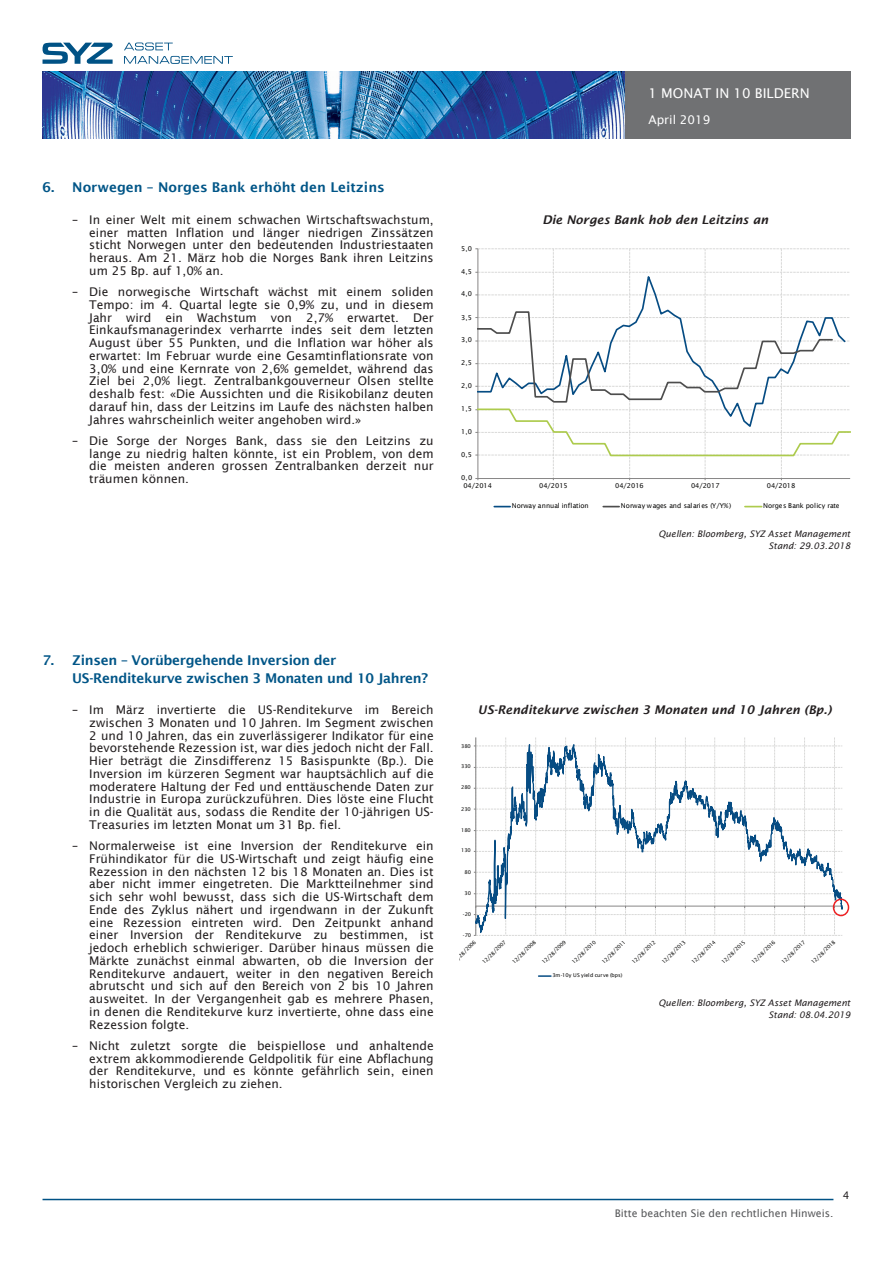
<style>
.page{position:relative;width:893px;height:1263px;background:#fff}
.page>*{position:absolute;margin:0;border:0;box-sizing:border-box;transform-origin:0 0}
.t1{font:600 13.5px/18px "Lucida Sans";letter-spacing:-.02em;color:#005587}
.t2{font:600 13.5px "Lucida Sans";color:#005587}
.t3{font:13.5px "Lucida Sans";color:#fff}
.t4{font:12px/12.8px "Lucida Sans";color:#231f20;text-align:justify}
.Graph_TITLES{font:italic 600 12px "Lucida Sans";color:#231f20}
.t5{font:12px "Lucida Sans";color:#fff}
.t6{font:10.5px "Lucida Sans";color:#57585a}
.t7{font:10.5px "Lucida Sans";color:#231f20}
.Source_data{font:italic 9px "Lucida Sans";color:#231f20}
.t8{font:6.75px "Lucida Sans";letter-spacing:-.005em;color:#050504}
.t9{font:5.25px "Lucida Sans";letter-spacing:-.005em;color:#050504}
.s1{color:#005387}
</style>
<div class="page">
<svg style="left:124px;top:43px;width:49px;height:7px"></svg>
<svg style="left:124px;top:56px;width:109px;height:8px"></svg>
<svg style="left:43px;top:43px;width:70px;height:21px"></svg>
<img style="left:43px;top:72px;width:807px;height:67px">
<hr style="left:43px;top:1199px;width:790px;height:1px;background:#005285">
<svg style="left:475px;top:248px;width:375px;height:232px"></svg>
<svg style="left:494px;top:506px;width:16px;height:1px"></svg>
<svg style="left:603px;top:506px;width:16px;height:1px"></svg>
<svg style="left:745px;top:506px;width:17px;height:1px"></svg>
<svg style="left:474px;top:737px;width:368px;height:199px"></svg>
<svg style="left:475px;top:744px;width:368px;height:189px"></svg>
<svg style="left:539px;top:975px;width:12px;height:2px"></svg>
<div style="left:833px;top:898px;width:16px;height:18px;border:1px solid #ee2123;border-radius:50%"></div>
<p class="t2" style="left:43px;top:180px;width:344px">6. Norwegen <span class="s1">–</span> Norges Bank erhöht den Leitzins</p>
<p class="t4" style="left:89px;top:213px;width:346px;text-indent:-17px">– In einer Welt mit einem schwachen Wirtschaftswachstum, einer matten Inflation und länger niedrigen Zinssätzen sticht Norwegen unter den bedeutenden Industriestaaten heraus. Am 21. März hob die Norges Bank ihren Leitzins um 25 Bp. auf 1,0% an.</p>
<p class="t4" style="left:89px;top:285px;width:346px;text-indent:-17px">– Die norwegische Wirtschaft wächst mit einem soliden Tempo: im 4. Quartal legte sie 0,9% zu, und in diesem Jahr wird ein Wachstum von 2,7% erwartet. Der Einkaufsmanagerindex verharrte indes seit dem letzten August über 55 Punkten, und die Inflation war höher als erwartet: Im Februar wurde eine Gesamtinflationsrate von 3,0% und eine Kernrate von 2,6% gemeldet, während das Ziel bei 2,0% liegt. Zentralbankgouverneur Olsen stellte deshalb fest: «Die Aussichten und die Risikobilanz deuten darauf hin, dass der Leitzins im Laufe des nächsten halben Jahres wahrscheinlich weiter angehoben wird.»</p>
<p class="t4" style="left:89px;top:434px;width:346px;text-indent:-17px">– Die Sorge der Norges Bank, dass sie den Leitzins zu lange zu niedrig halten könnte, ist ein Problem, von dem die meisten anderen grossen Zentralbanken derzeit nur träumen können.</p>
<p class="t3" style="left:648px;top:85px;width:163px">1 MONAT IN 10 BILDERN</p>
<p class="t5" style="left:648px;top:113px;width:63px">April 2019</p>
<p class="t8" style="left:461px;top:245px;width:12px">5,0</p>
<p class="t8" style="left:461px;top:267px;width:12px">4,5</p>
<p class="t8" style="left:461px;top:290px;width:12px">4,0</p>
<p class="t8" style="left:461px;top:313px;width:12px">3,5</p>
<p class="t8" style="left:461px;top:336px;width:12px">3,0</p>
<p class="t8" style="left:461px;top:359px;width:12px">2,5</p>
<p class="t8" style="left:461px;top:382px;width:12px">2,0</p>
<p class="t8" style="left:461px;top:405px;width:12px">1,5</p>
<p class="t8" style="left:461px;top:427px;width:12px">1,0</p>
<p class="t8" style="left:461px;top:451px;width:12px">0,5</p>
<p class="t8" style="left:461px;top:473px;width:12px">0,0</p>
<p class="Graph_TITLES" style="left:542px;top:213px;width:227px">Die Norges Bank hob den Leitzins an</p>
<p class="t8" style="left:463px;top:482px;width:30px">04/2014</p>
<p class="t8" style="left:539px;top:482px;width:30px">04/2015</p>
<p class="t8" style="left:615px;top:482px;width:30px">04/2016</p>
<p class="t8" style="left:691px;top:482px;width:30px">04/2017</p>
<p class="t8" style="left:767px;top:482px;width:30px">04/2018</p>
<p class="t8" style="left:512px;top:502px;width:79px">Norway annual inflation</p>
<p class="t8" style="left:621px;top:502px;width:112px">Norway wages and salaries (Y/Y%)</p>
<p class="t8" style="left:763px;top:502px;width:78px">Norges Bank policy rate</p>
<p class="Source_data" style="left:659px;top:528px;width:193px">Quellen: Bloomberg, SYZ Asset Management</p>
<p class="Source_data" style="left:769px;top:540px;width:83px">Stand: 29.03.2018</p>
<p class="t1" style="left:72px;top:651px;width:357px;text-indent:-30px">7. Zinsen <span class="s1">–</span> Vorübergehende Inversion der<br>US-Renditekurve zwischen 3 Monaten und 10 Jahren?</p>
<p class="t4" style="left:89px;top:703px;width:346px;text-indent:-17px">– Im März invertierte die US-Renditekurve im Bereich zwischen 3 Monaten und 10 Jahren. Im Segment zwischen 2 und 10 Jahren, das ein zuverlässigerer Indikator für eine bevorstehende Rezession ist, war dies jedoch nicht der Fall.<br>Hier beträgt die Zinsdifferenz 15 Basispunkte (Bp.). Die Inversion im kürzeren Segment war hauptsächlich auf die moderatere Haltung der Fed und enttäuschende Daten zur Industrie in Europa zurückzuführen. Dies löste eine Flucht in die Qualität aus, sodass die Rendite der 10-jährigen US-Treasuries im letzten Monat um 31 Bp. fiel.</p>
<p class="t4" style="left:89px;top:839px;width:346px;text-indent:-17px">– Normalerweise ist eine Inversion der Renditekurve ein Frühindikator für die US-Wirtschaft und zeigt häufig eine Rezession in den nächsten 12 bis 18 Monaten an. Dies ist aber nicht immer eingetreten. Die Marktteilnehmer sind sich sehr wohl bewusst, dass sich die US-Wirtschaft dem Ende des Zyklus nähert und irgendwann in der Zukunft eine Rezession eintreten wird. Den Zeitpunkt anhand einer Inversion der Renditekurve zu bestimmen, ist jedoch erheblich schwieriger. Darüber hinaus müssen die Märkte zunächst einmal abwarten, ob die Inversion der Renditekurve andauert, weiter in den negativen Bereich abrutscht und sich auf den Bereich von 2 bis 10 Jahren ausweitet. In der Vergangenheit gab es mehrere Phasen, in denen die Renditekurve kurz invertierte, ohne dass eine Rezession folgte.</p>
<p class="t4" style="left:89px;top:1039px;width:346px;text-indent:-17px">– Nicht zuletzt sorgte die beispiellose und anhaltende extrem akkommodierende Geldpolitik für eine Abflachung der Renditekurve, und es könnte gefährlich sein, einen historischen Vergleich zu ziehen.</p>
<p class="Graph_TITLES" style="left:478px;top:703px;width:355px">US-Renditekurve zwischen 3 Monaten und 10 Jahren (Bp.)</p>
<p class="t9" style="left:461px;top:743px;width:11px">380</p>
<p class="t9" style="left:461px;top:763px;width:11px">330</p>
<p class="t9" style="left:461px;top:784px;width:11px">280</p>
<p class="t9" style="left:461px;top:806px;width:11px">230</p>
<p class="t9" style="left:461px;top:827px;width:11px">180</p>
<p class="t9" style="left:461px;top:847px;width:11px">130</p>
<p class="t9" style="left:464px;top:869px;width:8px">80</p>
<p class="t9" style="left:464px;top:890px;width:8px">30</p>
<p class="t9" style="left:463px;top:911px;width:10px">-20</p>
<p class="t9" style="left:463px;top:932px;width:10px">-70</p>
<p class="t9" style="left:451px;top:961px;width:33px;rotate:-45deg">12/28/2006</p>
<p class="t9" style="left:481px;top:961px;width:33px;rotate:-45deg">12/28/2007</p>
<p class="t9" style="left:511px;top:961px;width:33px;rotate:-45deg">12/28/2008</p>
<p class="t9" style="left:541px;top:961px;width:33px;rotate:-45deg">12/28/2009</p>
<p class="t9" style="left:571px;top:961px;width:33px;rotate:-45deg">12/28/2010</p>
<p class="t9" style="left:601px;top:961px;width:33px;rotate:-45deg">12/28/2011</p>
<p class="t9" style="left:631px;top:961px;width:33px;rotate:-45deg">12/28/2012</p>
<p class="t9" style="left:661px;top:961px;width:33px;rotate:-45deg">12/28/2013</p>
<p class="t9" style="left:690px;top:961px;width:33px;rotate:-45deg">12/28/2014</p>
<p class="t9" style="left:720px;top:961px;width:33px;rotate:-45deg">12/28/2015</p>
<p class="t9" style="left:750px;top:961px;width:33px;rotate:-45deg">12/28/2016</p>
<p class="t9" style="left:780px;top:961px;width:33px;rotate:-45deg">12/28/2017</p>
<p class="t9" style="left:810px;top:961px;width:33px;rotate:-45deg">12/28/2018</p>
<p class="t9" style="left:552px;top:972px;width:72px">3m-10y US yield curve (bps)</p>
<p class="Source_data" style="left:659px;top:998px;width:193px">Quellen: Bloomberg, SYZ Asset Management</p>
<p class="Source_data" style="left:769px;top:1010px;width:83px">Stand: 08.04.2019</p>
<p class="t6" style="left:615px;top:1207px;width:220px">Bitte beachten Sie den rechtlichen Hinweis.</p>
<p class="t7" style="left:843px;top:1189px;width:8px">4</p>
</div>
